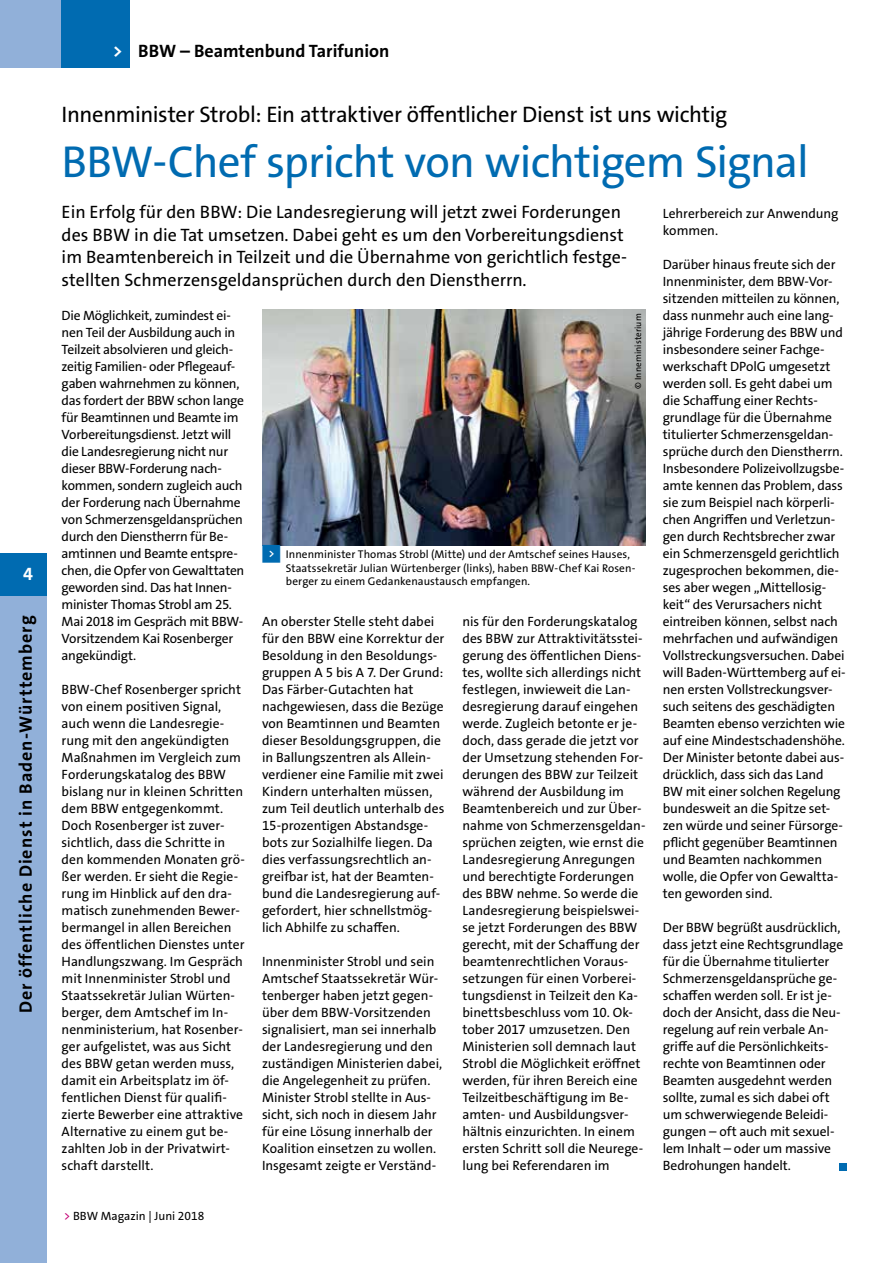
<style>
.page{position:relative;width:893px;height:1263px;background:#fff}
.page>*{position:absolute;margin:0;border:0;box-sizing:border-box;transform-origin:0 0}
.t1{font:45px "The Sans Os F";letter-spacing:-.025em;color:#006bb1}
.t2{font:22.5px "The Sans Os F";letter-spacing:-.015em;color:#000}
.t3{font:18px/22.5px "The Sans Os F";color:#000}
.t4{font:700 18px "The Sans Os F";letter-spacing:.055em;color:#000}
.t5{font:700 18px "The Sans Os F";color:#000}
.t6{font:700 18px "The Sans Os F";color:#fff}
.t7{font:13.5px/17px "The Sans Os F";letter-spacing:-.005em;color:#000}
.t8{font:12px "The Sans Os F";color:#000}
.t9{font:11.25px/13.5px "The Sans Os F";letter-spacing:.005em;color:#000}
.t10{font:9px "The Sans Os F";letter-spacing:.01em;color:#000}
.s1{font-family:"Top Numbers";color:#006bb1}
.s2{color:#c40075}
</style>
<div class="page">
<div style="left:839px;top:1163px;width:7px;height:7px;background:#006bb1"></div>
<img style="left:263px;top:309px;width:382px;height:236px">
<div style="left:0;top:0;width:62px;height:68px;background:#91b0d9"></div>
<div style="left:62px;top:0;width:68px;height:68px;background:#006bb1"></div>
<div style="left:0;top:553px;width:47px;height:710px;background:#91b0d9"></div>
<div style="left:0;top:553px;width:47px;height:42px;background:#006bb1"></div>
<h3 class="t6" style="left:23px;top:562px;width:11px">4</h3>
<h3 class="t4" style="left:14px;top:1013px;width:399px;rotate:-90deg">Der öffentliche Dienst in Baden-Württemberg</h3>
<h3 class="t6" style="left:113px;top:39px;width:11px">&gt;</h3>
<h3 class="t5" style="left:138px;top:40px;width:253px">BBW – Beamtenbund Tarifunion</h3>
<h2 class="t2" style="left:62px;top:99px;width:667px">Innenminister Strobl: Ein attraktiver öffentlicher Dienst ist uns wichtig</h2>
<h1 class="t1" style="left:62px;top:133px;width:749px">BBW-Chef spricht von wichtigem Signal</h1>
<p class="t3" style="left:62px;top:201px;width:567px">Ein Erfolg für den BBW: Die Landesregierung will jetzt zwei Forderungen des BBW in die Tat umsetzen. Dabei geht es um den Vorbereitungsdienst im Beamtenbereich in Teilzeit und die Übernahme von gerichtlich festge&shy;stellten Schmerzensgeldansprüchen durch den Dienstherrn.</p>
<p class="t7" style="left:62px;top:307px;width:184px">Die Möglichkeit, zumindest ei&shy;nen Teil der Ausbildung auch in<br>Teilzeit absolvieren und gleich&shy;zeitig Familien- oder Pflegeauf&shy;gaben wahrnehmen zu können, das fordert der BBW schon lange für Beamtinnen und Beamte im<br>Vorbereitungsdienst. Jetzt will die Landesregierung nicht nur dieser BBW-Forderung nach&shy;kommen, sondern zugleich auch der Forderung nach Übernahme von Schmerzensgeldansprüchen durch den Dienstherrn für Be&shy;amtinnen und Beamte entspre&shy;chen, die Opfer von Gewalttaten geworden sind. Das hat Innen&shy;minister Thomas Strobl am 25.<br>Mai 2018 im Gespräch mit BBW-<br>Vorsitzendem Kai Rosenberger angekündigt.</p>
<p class="t7" style="left:62px;top:681px;width:185px">BBW-Chef Rosenberger spricht von einem positiven Signal, auch wenn die Landesregie&shy;rung mit den angekündigten<br>Maßnahmen im Vergleich zum<br>Forderungskatalog des BBW bislang nur in kleinen Schritten dem BBW entgegenkommt.<br>Doch Rosenberger ist zuver&shy;sichtlich, dass die Schritte in den kommenden Monaten grö&shy;ßer werden. Er sieht die Regie&shy;rung im Hinblick auf den dra&shy;matisch zunehmenden Bewer&shy;bermangel in allen Bereichen des öffentlichen Dienstes unter<br>Handlungszwang. Im Gespräch mit Innenminister Strobl und<br>Staatssekretär Julian Würten&shy;berger, dem Amtschef im In&shy;nenministerium, hat Rosenber&shy;ger aufgelistet, was aus Sicht des BBW getan werden muss, damit ein Arbeitsplatz im öf&shy;fentlichen Dienst für qualifi&shy;zierte Bewerber eine attraktive<br>Alternative zu einem gut be&shy;zahlten Job in der Privatwirt&shy;schaft darstellt.</p>
<p class="t7" style="left:663px;top:205px;width:177px">Lehrerbereich zur Anwendung kommen.</p>
<p class="t7" style="left:663px;top:256px;width:184px">Darüber hinaus freute sich der<br>Innenminister, dem BBW-Vor&shy;sitzenden mitteilen zu können, dass nunmehr auch eine lang&shy;jährige Forderung des BBW und insbesondere seiner Fachge&shy;werkschaft DPolG umgesetzt werden soll. Es geht dabei um die Schaffung einer Rechts&shy;grundlage für die Übernahme titulierter Schmerzensgeldan&shy;sprüche durch den Dienstherrn.<br>Insbesondere Polizeivollzugsbe&shy;amte kennen das Problem, dass sie zum Beispiel nach körperli&shy;chen Angriffen und Verletzun&shy;gen durch Rechtsbrecher zwar ein Schmerzensgeld gerichtlich zugesprochen bekommen, die&shy;ses aber wegen „Mittellosig&shy;keit“ des Verursachers nicht eintreiben können, selbst nach mehrfachen und aufwändigen<br>Vollstreckungsversuchen. Dabei will Baden-Württemberg auf ei&shy;nen ersten Vollstreckungsver&shy;such seitens des geschädigten<br>Beamten ebenso verzichten wie auf eine Mindestschadenshöhe.<br>Der Minister betonte dabei aus&shy;drücklich, dass sich das Land<br>BW mit einer solchen Regelung bundesweit an die Spitze set&shy;zen würde und seiner Fürsorge&shy;pflicht gegenüber Beamtinnen und Beamten nachkommen wolle, die Opfer von Gewaltta&shy;ten geworden sind.</p>
<p class="t7" style="left:663px;top:919px;width:182px">Der BBW begrüßt ausdrücklich, dass jetzt eine Rechtsgrundlage für die Übernahme titulierter<br>Schmerzensgeldansprüche ge&shy;schaffen werden soll. Er ist je&shy;doch der Ansicht, dass die Neu&shy;regelung auf rein verbale An&shy;griffe auf die Persönlichkeits&shy;rechte von Beamtinnen oder<br>Beamten ausgedehnt werden sollte, zumal es sich dabei oft um schwerwiegende Beleidi&shy;gungen – oft auch mit sexuel&shy;lem Inhalt – oder um massive<br>Bedrohungen handelt.</p>
<p class="t10" style="left:632px;top:389px;width:77px;rotate:-90deg">© Inneministerium</p>
<p class="t9" style="left:286px;top:548px;width:351px;text-indent:-23px"><span class="s1">&lt;</span> Innenminister Thomas Strobl (Mitte) und der Amtschef seines Hauses,<br>Staatssekretär Julian Würtenberger (links), haben BBW-Chef Kai Rosen&shy;berger zu einem Gedankenaustausch empfangen.</p>
<p class="t7" style="left:462px;top:613px;width:185px">nis für den Forderungskatalog des BBW zur Attraktivitätsstei&shy;gerung des öffentlichen Diens&shy;tes, wollte sich allerdings nicht festlegen, inwieweit die Lan&shy;desregierung darauf eingehen werde. Zugleich betonte er je&shy;doch, dass gerade die jetzt vor der Umsetzung stehenden For&shy;derungen des BBW zur Teilzeit während der Ausbildung im<br>Beamtenbereich und zur Über&shy;nahme von Schmerzensgeldan&shy;sprüchen zeigten, wie ernst die<br>Landesregierung Anregungen und berechtigte Forderungen des BBW nehme. So werde die<br>Landesregierung beispielswei&shy;se jetzt Forderungen des BBW gerecht, mit der Schaffung der beamtenrechtlichen Voraus&shy;setzungen für einen Vorberei&shy;tungsdienst in Teilzeit den Ka&shy;binettsbeschluss vom 10. Ok&shy;tober 2017 umzusetzen. Den<br>Ministerien soll demnach laut<br>Strobl die Möglichkeit eröffnet werden, für ihren Bereich eine<br>Teilzeitbeschäftigung im Be&shy;amten- und Ausbildungsver&shy;hältnis einzurichten. In einem ersten Schritt soll die Neurege&shy;lung bei Referendaren im</p>
<p class="t7" style="left:262px;top:613px;width:184px">An oberster Stelle steht dabei für den BBW eine Korrektur der<br>Besoldung in den Besoldungs&shy;gruppen A 5 bis A 7. Der Grund:<br>Das Färber-Gutachten hat nachgewiesen, dass die Bezüge von Beamtinnen und Beamten dieser Besoldungsgruppen, die in Ballungszentren als Allein&shy;verdiener eine Familie mit zwei<br>Kindern unterhalten müssen, zum Teil deutlich unterhalb des<br>15-prozentigen Abstandsge&shy;bots zur Sozialhilfe liegen. Da dies verfassungsrechtlich an&shy;greifbar ist, hat der Beamten&shy;bund die Landesregierung auf&shy;gefordert, hier schnellstmög&shy;lich Abhilfe zu schaffen.</p>
<p class="t7" style="left:262px;top:953px;width:182px">Innenminister Strobl und sein<br>Amtschef Staatssekretär Wür&shy;tenberger haben jetzt gegen&shy;über dem BBW-Vorsitzenden signalisiert, man sei innerhalb der Landesregierung und den zuständigen Ministerien dabei, die Angelegenheit zu prüfen.<br>Minister Strobl stellte in Aus&shy;sicht, sich noch in diesem Jahr für eine Lösung innerhalb der<br>Koalition einsetzen zu wollen.<br>Insgesamt zeigte er Verständ-</p>
<p class="t8" style="left:64px;top:1208px;width:142px"><span class="s2">&gt;</span> BBW Magazin | Juni 2018</p>
</div>
